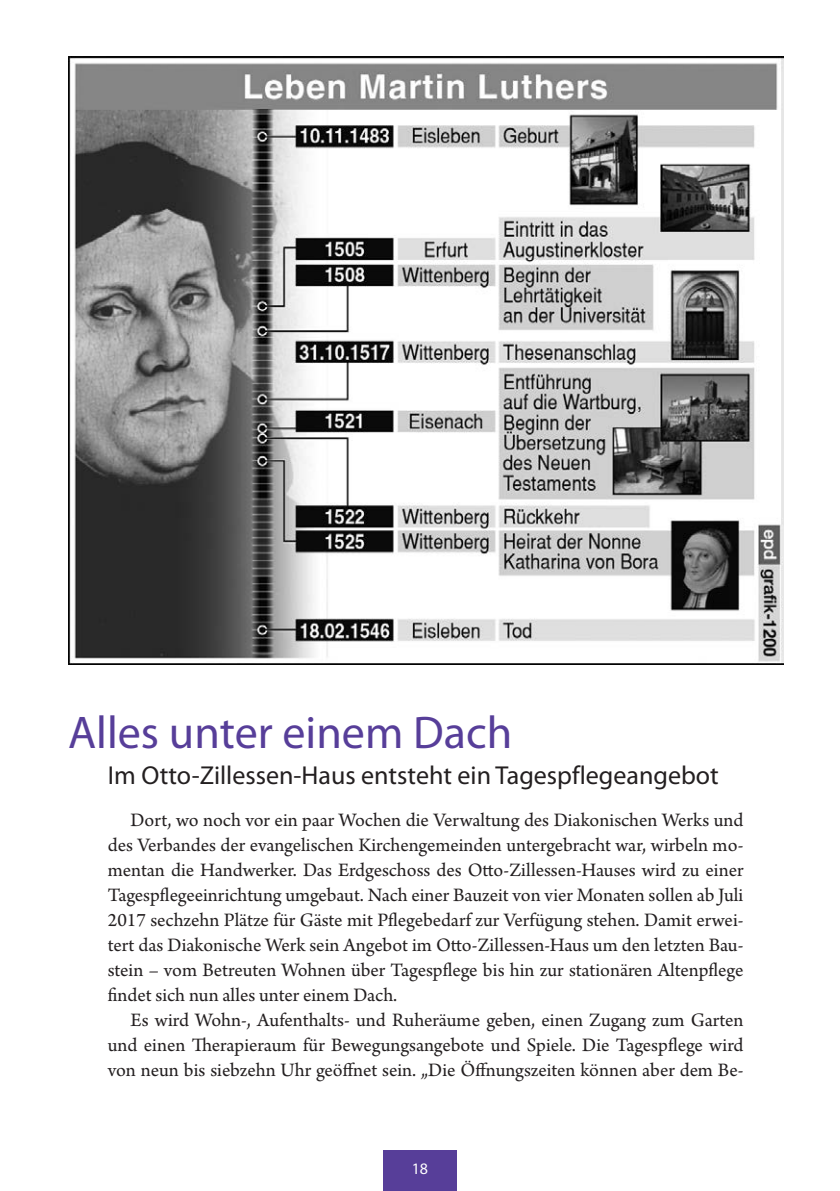
<style>
.page{position:relative;width:840px;height:1191px;background:#fff}
.page>*{position:absolute;margin:0;border:0;box-sizing:border-box;transform-origin:0 0}
.t1{font:46px "Myriad Pro";color:#573e99}
.t2{font:26px "Myriad Pro";color:#231f20}
.t3{font:20px/25px "Arno Pro";color:#231f20;text-align:justify}
.t4{font:16px "Myriad Pro";color:#fff}
</style>
<div class="page">
<div style="left:383px;top:1150px;width:73px;height:41px;background:#573e99"></div>
<img style="left:68px;top:57px;width:714px;height:607px">
<h1 class="t1" style="left:68px;top:704px;width:445px">Alles unter einem Dach</h1>
<h2 class="t2" style="left:108px;top:759px;width:612px">Im Otto-Zillessen-Haus entsteht ein Tagespflegeangebot</h2>
<p class="t3" style="left:108px;top:808px;width:637px;text-indent:23px">Dort, wo noch vor ein paar Wochen die Verwaltung des Diakonischen Werks und des Verbandes der evangelischen Kirchengemeinden untergebracht war, wirbeln mo&shy;mentan die Handwerker. Das Erdgeschoss des Otto-Zillessen-Hauses wird zu einer Tagespflegeeinrichtung umgebaut. Nach einer Bauzeit von vier Monaten sollen ab Juli 2017 sechzehn Plätze für Gäste mit Pflegebedarf zur Verfügung stehen. Damit erwei&shy;tert das Diakonische Werk sein Angebot im Otto-Zillessen-Haus um den letzten Bau&shy;stein – vom Betreuten Wohnen über Tagespflege bis hin zur stationären Altenpflege findet sich nun alles unter einem Dach.</p>
<p class="t3" style="left:108px;top:1008px;width:636px;text-indent:23px">Es wird Wohn-, Aufenthalts- und Ruheräume geben, einen Zugang zum Garten und einen Therapieraum für Bewegungsangebote und Spiele. Die Tagespflege wird von neun bis siebzehn Uhr geöffnet sein. „Die Öffnungszeiten können aber dem Be-</p>
<p class="t4" style="left:411px;top:1158px;width:18px">18</p>
</div>
